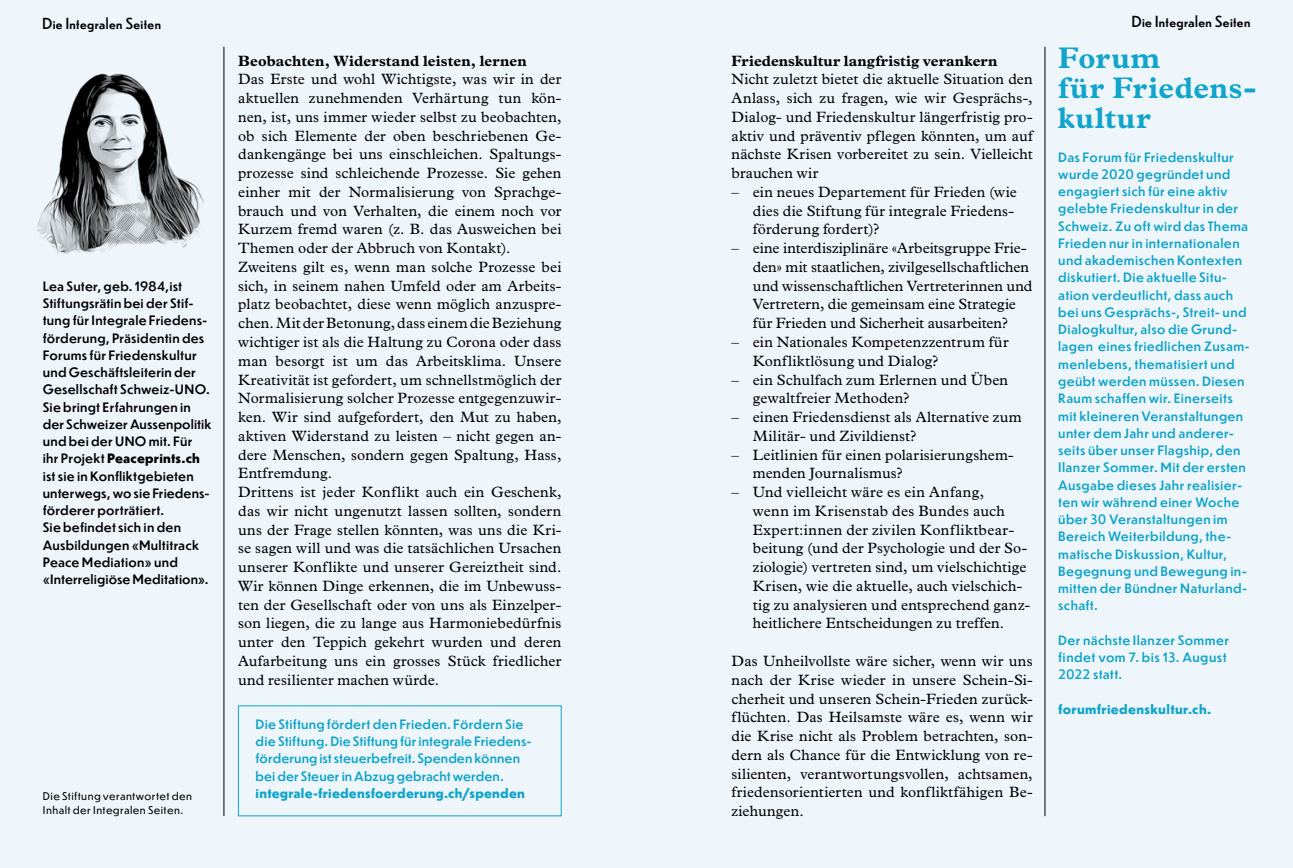
<style>
.page{position:relative;width:1293px;height:868px;background:#fff}
.page>*{position:absolute;margin:0;border:0;box-sizing:border-box;transform-origin:0 0}
.t1{font:700 30px/30px "Plantin";letter-spacing:.02em;color:#11a4cc}
.t2{font:15px/18.8px "Plantin";letter-spacing:.01em;color:#000}
.t3{font:700 15px "Plantin";letter-spacing:.01em;color:#000}
.t4{font:15px "Dunbar Low";letter-spacing:.03em;color:#000}
.t5{font:500 12.75px/17.2px "Dunbar Text";letter-spacing:.025em;color:#11a4cc}
.t6{font:500 12.75px/17.2px "Dunbar Text";letter-spacing:.015em;color:#000}
.t7{font:500 12.75px/17.2px "Dunbar Text";letter-spacing:.005em;color:#11a4cc}
.t8{font:800 12.75px "Dunbar Text";letter-spacing:.02em;color:#11a4cc}
.t9{font:10.5px/13.5px "Dunbar Text";letter-spacing:.04em;color:#000}
.s1{font-weight:800}
</style>
<div class="page">
<div style="left:0;top:0;width:1293px;height:867px;background:#eff6fb"></div>
<hr style="left:1044px;top:47px;width:1px;height:769px;background:#000">
<hr style="left:224px;top:47px;width:1px;height:769px;background:#000">
<img style="left:36px;top:73px;width:168px;height:181px">
<p class="t4" style="left:43px;top:12px;width:120px">Die Integralen Seiten</p>
<p class="t6" style="left:43px;top:277px;width:170px">Lea Suter, geb. 1984,ist<br>Stiftungsrätin bei der Stif&shy;tung für Integrale Friedens&shy;förderung, Präsidentin des<br>Forums für Friedenskultur und Geschäftsleiterin der<br>Gesellschaft Schweiz-UNO.<br>Sie bringt Erfahrungen in der Schweizer Aussenpolitik und bei der UNO mit. Für<br>ihr Projekt <span class="s1">Peaceprints.ch </span>ist sie in Konfliktgebieten unterwegs, wo sie Friedens&shy;förderer porträtiert.<br>Sie befindet sich in den<br>Ausbildungen «Multitrack<br>Peace Mediation» und «Interreligiöse Meditation».</p>
<p class="t9" style="left:43px;top:788px;width:151px">Die Stiftung verantwortet den<br>Inhalt der Integralen Seiten.</p>
<p class="t3" style="left:238px;top:52px;width:290px">Beobachten, Widerstand leisten, lernen</p>
<p class="t2" style="left:238px;top:70px;width:325px">Das Erste und wohl Wichtigste, was wir in der aktuellen zunehmenden Verhärtung tun kön&shy;nen, ist, uns immer wieder selbst zu beobachten, ob sich Elemente der oben beschriebenen Ge&shy;dankengänge bei uns einschleichen. Spaltungs&shy;prozesse sind schleichende Prozesse. Sie gehen einher mit der Normalisierung von Sprachge&shy;brauch und von Verhalten, die einem noch vor Kurzem fremd waren (z. B. das Ausweichen bei Themen oder der Abbruch von Kontakt).<br>Zweitens gilt es, wenn man solche Prozesse bei sich, in seinem nahen Umfeld oder am Arbeits&shy;platz beobachtet, diese wenn möglich anzuspre&shy;chen. Mit der Betonung, dass einem die Beziehung wichtiger ist als die Haltung zu Corona oder dass man besorgt ist um das Arbeitsklima. Unsere Kreativität ist gefordert, um schnellstmöglich der Normalisierung solcher Prozesse entgegenzuwir&shy;ken. Wir sind aufgefordert, den Mut zu haben, aktiven Widerstand zu leisten – nicht gegen an&shy;dere Menschen, sondern gegen Spaltung, Hass, Entfremdung.<br>Drittens ist jeder Konflikt auch ein Geschenk, das wir nicht ungenutzt lassen sollten, sondern uns der Frage stellen könnten, was uns die Kri&shy;se sagen will und was die tatsächlichen Ursachen unserer Konflikte und unserer Gereiztheit sind.<br>Wir können Dinge erkennen, die im Unbewuss&shy;ten der Gesellschaft oder von uns als Einzelper&shy;son liegen, die zu lange aus Harmoniebedürfnis unter den Teppich gekehrt wurden und deren Aufarbeitung uns ein grosses Stück friedlicher und resilienter machen würde.</p>
<p class="t7" style="left:256px;top:715px;width:277px">Die Stiftung fördert den Frieden. Fördern Sie die Stiftung. Die Stiftung für integrale Friedens&shy;förderung ist steuerbefreit. Spenden können bei der Steuer in Abzug gebracht werden.</p>
<p class="t8" style="left:256px;top:783px;width:271px">integrale-friedensfoerderung.ch/spenden</p>
<p class="t3" style="left:731px;top:52px;width:267px">Friedenskultur langfristig verankern</p>
<p class="t2" style="left:731px;top:70px;width:303px;text-align:justify">Nicht zuletzt bietet die aktuelle Situation den Anlass, sich zu fragen, wie wir Gesprächs-, Dialog- und Friedenskultur längerfristig pro&shy;aktiv und präventiv pflegen könnten, um auf nächste Krisen vorbereitet zu sein. Vielleicht brauchen wir</p>
<p class="t2" style="left:753px;top:182px;width:265px;text-indent:-21px">– ein neues Departement für Frieden (wie dies die Stiftung für integrale Friedens&shy;förderung fordert)?</p>
<p class="t2" style="left:753px;top:238px;width:281px;text-indent:-21px">– eine interdisziplinäre «Arbeitsgruppe Frie&shy;den» mit staatlichen, zivilgesellschaftlichen und wissenschaftlichen Vertreterinnen und Vertretern, die gemeinsam eine Strategie für Frieden und Sicherheit ausarbeiten?</p>
<p class="t2" style="left:753px;top:332px;width:257px;text-indent:-21px">– ein Nationales Kompetenzzentrum für<br>Konfliktlösung und Dialog?</p>
<p class="t2" style="left:753px;top:370px;width:257px;text-indent:-21px">– ein Schulfach zum Erlernen und Üben gewaltfreier Methoden?</p>
<p class="t2" style="left:753px;top:407px;width:270px;text-indent:-21px">– einen Friedensdienst als Alternative zum<br>Militär- und Zivildienst?</p>
<p class="t2" style="left:753px;top:445px;width:262px;text-indent:-21px">– Leitlinien für einen polarisierungshem&shy;menden Journalismus?</p>
<p class="t2" style="left:753px;top:482px;width:279px;text-indent:-21px">– Und vielleicht wäre es ein Anfang,<br>wenn im Krisenstab des Bundes auch Expert:innen der zivilen Konfliktbear&shy;beitung (und der Psychologie und der So&shy;ziologie) vertreten sind, um vielschichtige Krisen, wie die aktuelle, auch vielschich&shy;tig zu analysieren und entsprechend ganz&shy;heitlichere Entscheidungen zu treffen.</p>
<p class="t2" style="left:731px;top:651px;width:303px;text-align:justify">Das Unheilvollste wäre sicher, wenn wir uns nach der Krise wieder in unsere Schein-Si&shy;cherheit und unseren Schein-Frieden zurück&shy;flüchten. Das Heilsamste wäre es, wenn wir die Krise nicht als Problem betrachten, son&shy;dern als Chance für die Entwicklung von re&shy;silienten, verantwortungsvollen, achtsamen, friedensorientierten und konfliktfähigen Be&shy;ziehungen.</p>
<p class="t4" style="left:1132px;top:10px;width:120px">Die Integralen Seiten</p>
<h1 class="t1" style="left:1058px;top:42px;width:200px">Forum<br>für Friedens&shy;kultur</h1>
<p class="t5" style="left:1058px;top:148px;width:193px">Das Forum für Friedenskultur wurde 2020 gegründet und engagiert sich für eine aktiv gelebte Friedenskultur in der<br>Schweiz. Zu oft wird das Thema<br>Frieden nur in internationalen und akademischen Kontexten diskutiert. Die aktuelle Situ&shy;ation verdeutlicht, dass auch bei uns Gesprächs-, Streit- und<br>Dialogkultur, also die Grund&shy;lagen eines friedlichen Zusam&shy;menlebens, thematisiert und geübt werden müssen. Diesen<br>Raum schaffen wir. Einerseits mit kleineren Veranstaltungen unter dem Jahr und anderer&shy;seits über unser Flagship, den<br>Ilanzer Sommer. Mit der ersten<br>Ausgabe dieses Jahr realisier&shy;ten wir während einer Woche über 30 Veranstaltungen im<br>Bereich Weiterbildung, the&shy;matische Diskussion, Kultur,<br>Begegnung und Bewegung in&shy;mitten der Bündner Naturland&shy;schaft.</p>
<p class="t5" style="left:1058px;top:631px;width:172px">Der nächste Ilanzer Sommer findet vom 7. bis 13. August<br>2022 statt.</p>
<p class="t8" style="left:1058px;top:699px;width:154px">forumfriedenskultur.ch.</p>
</div>
